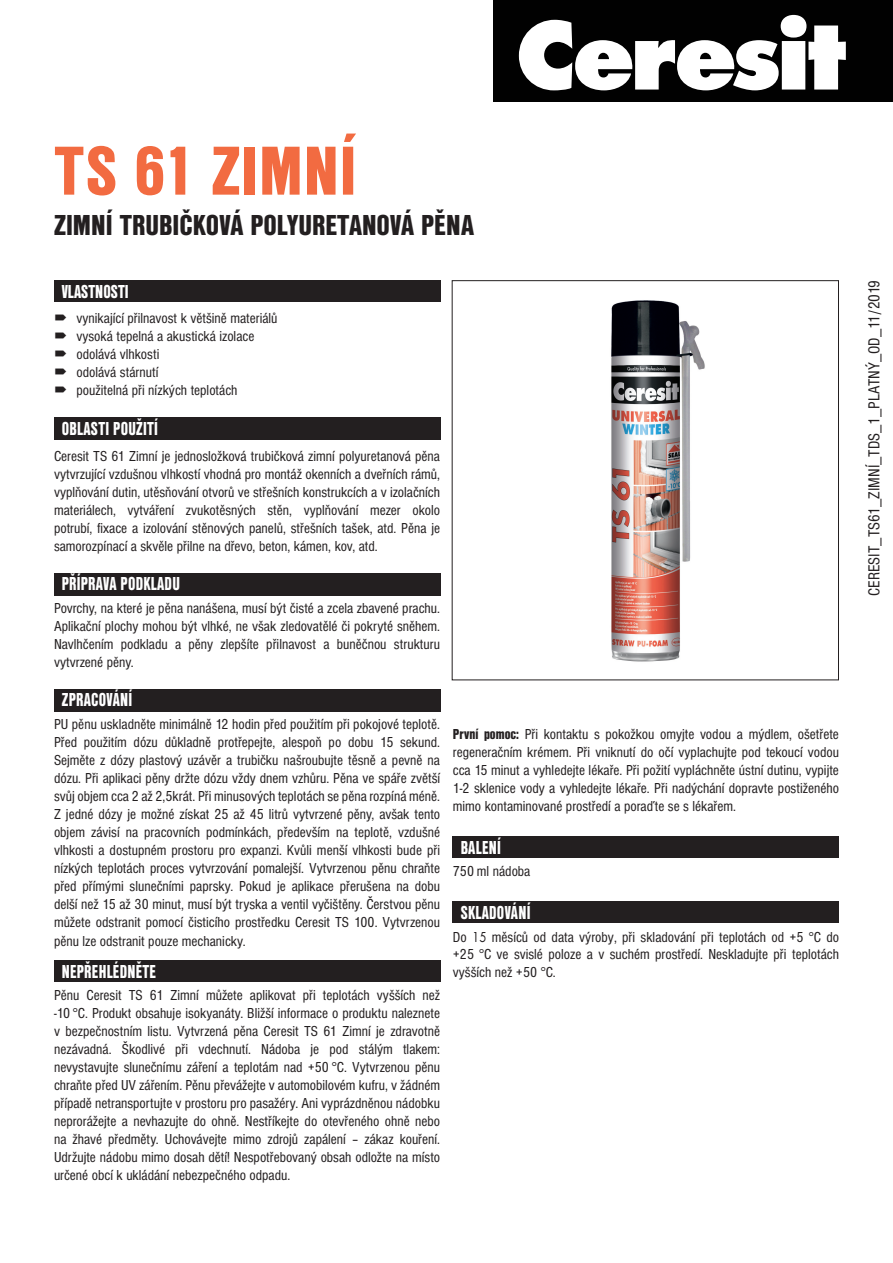
<style>
.page{position:relative;width:893px;height:1263px;background:#fff}
.page>*{position:absolute;margin:0;border:0;box-sizing:border-box;transform-origin:0 0}
.t1{font:71.85px "Nimbus Sans DOT Blac Cond";letter-spacing:.015em;color:#f26b41}
.t2{font:30px "Nimbus Sans DOT Blac Cond";color:#231f20}
.t3{font:19.5px "Nimbus Sans DOT Blac Cond";letter-spacing:.015em;color:#fff;scale:.85 1}
.t4{font:condensed 16.5px "Nimbus Sans DOT";color:#231f20}
.t5{font:condensed 15px/18px "Nimbus Sans DOT";color:#231f20;text-align:justify}
.s1{font-family:"Nimbus Sans DOT Blac Cond";font-stretch:normal}
.s2{font-family:"Futura TOT";font-stretch:normal}
</style>
<div class="page">
<div style="left:493px;top:0;width:400px;height:102px;background:#010101"></div>
<svg style="left:519px;top:15px;width:327px;height:75px"></svg>
<div style="left:54px;top:280px;width:386px;height:22px;background:#231f20"></div>
<div style="left:54px;top:417px;width:386px;height:23px;background:#231f20"></div>
<div style="left:54px;top:573px;width:386px;height:22px;background:#231f20"></div>
<div style="left:54px;top:689px;width:386px;height:22px;background:#231f20"></div>
<div style="left:54px;top:960px;width:386px;height:22px;background:#231f20"></div>
<div style="left:453px;top:836px;width:386px;height:22px;background:#231f20"></div>
<div style="left:453px;top:901px;width:386px;height:22px;background:#231f20"></div>
<div style="left:452px;top:280px;width:387px;height:400px;border:1px solid #231f20"></div>
<img style="left:611px;top:300px;width:94px;height:362px">
<h1 class="t1" style="left:55px;top:130px;width:303px">TS 61 ZIMNÍ</h1>
<h2 class="t2" style="left:54px;top:208px;width:421px">ZIMNÍ TRUBIČKOVÁ POLYURETANOVÁ PĚNA</h2>
<h3 class="t3" style="left:62px;top:280px;width:80px">VLASTNOSTI</h3>
<p class="t5" style="left:77px;top:309px;width:203px;text-align:left">vynikající přilnavost k většině materiálů vysoká tepelná a akustická izolace odolává vlhkosti<br>odolává stárnutí<br>použitelná při nízkých teplotách</p>
<h3 class="t3" style="left:62px;top:417px;width:115px">OBLASTI POUŽITÍ</h3>
<p class="t5" style="left:54px;top:447px;width:388px">Ceresit TS 61 Zimní je jednosložková trubičková zimní polyuretanová pěna vytvrzující vzdušnou vlhkostí vhodná pro montáž okenních a dveřních rámů, vyplňování dutin, utěsňování otvorů ve střešních konstrukcích a v izolačních materiálech, vytváření zvukotěsných stěn, vyplňování mezer okolo potrubí, fixace a izolování stěnových panelů, střešních tašek, atd. Pěna je samorozpínací a skvěle přilne na dřevo, beton, kámen, kov, atd.</p>
<h3 class="t3" style="left:62px;top:573px;width:140px">PŘÍPRAVA PODKLADU</h3>
<p class="t5" style="left:54px;top:600px;width:388px">Povrchy, na které je pěna nanášena, musí být čisté a zcela zbavené prachu.<br>Aplikační plochy mohou být vlhké, ne však zledovatělé či pokryté sněhem.<br>Navlhčením podkladu a pěny zlepšíte přilnavost a buněčnou strukturu vytvrzené pěny.</p>
<h3 class="t3" style="left:62px;top:689px;width:84px">ZPRACOVÁNÍ</h3>
<p class="t5" style="left:54px;top:716px;width:388px">PU pěnu uskladněte minimálně 12 hodin před použitím při pokojové teplotě.<br>Před použitím dózu důkladně protřepejte, alespoň po dobu 15 sekund.<br>Sejměte z dózy plastový uzávěr a trubičku našroubujte těsně a pevně na dózu. Při aplikaci pěny držte dózu vždy dnem vzhůru. Pěna ve spáře zvětší svůj objem cca 2 až 2,5krát. Při minusových teplotách se pěna rozpíná méně.<br>Z jedné dózy je možné získat 25 až 45 litrů vytvrzené pěny, avšak tento objem závisí na pracovních podmínkách, především na teplotě, vzdušné vlhkosti a dostupném prostoru pro expanzi. Kvůli menší vlhkosti bude při nízkých teplotách proces vytvrzování pomalejší. Vytvrzenou pěnu chraňte před přímými slunečními paprsky. Pokud je aplikace přerušena na dobu delší než 15 až 30 minut, musí být tryska a ventil vyčištěny. Čerstvou pěnu můžete odstranit pomocí čisticího prostředku Ceresit TS 100. Vytvrzenou pěnu lze odstranit pouze mechanicky.</p>
<h3 class="t3" style="left:62px;top:960px;width:112px">NEPŘEHLÉDNĚTE</h3>
<p class="t5" style="left:54px;top:986px;width:388px">Pěnu Ceresit TS 61 Zimní můžete aplikovat při teplotách vyšších než -10 °C. Produkt obsahuje isokyanáty. Bližší informace o produktu naleznete v bezpečnostním listu. Vytvrzená pěna Ceresit TS 61 Zimní je zdravotně nezávadná. Škodlivé při vdechnutí. Nádoba je pod stálým tlakem: nevystavujte slunečnímu záření a teplotám nad +50 °C. Vytvrzenou pěnu chraňte před UV zářením. Pěnu převážejte v automobilovém kufru, v žádném případě netransportujte v prostoru pro pasažéry. Ani vyprázdněnou nádobku neprorážejte a nevhazujte do ohně. Nestříkejte do otevřeného ohně nebo na žhavé předměty. Uchovávejte mimo zdrojů zapálení – zákaz kouření.<br>Udržujte nádobu mimo dosah dětí! Nespotřebovaný obsah odložte na místo určené obcí k ukládání nebezpečného odpadu.</p>
<p class="t5" style="left:453px;top:725px;width:388px"><span class="s1">První pomoc:</span> Při kontaktu s pokožkou omyjte vodou a mýdlem, ošetřete regeneračním krémem. Při vniknutí do očí vyplachujte pod tekoucí vodou cca 15 minut a vyhledejte lékaře. Při požití vypláchněte ústní dutinu, vypijte 1-2 sklenice vody a vyhledejte lékaře. Při nadýchání dopravte postiženého mimo kontaminované prostředí a poraďte se s lékařem.</p>
<h3 class="t3" style="left:461px;top:836px;width:49px">BALENÍ</h3>
<p class="t5" style="left:453px;top:863px;width:79px">750 ml nádoba</p>
<h3 class="t3" style="left:461px;top:901px;width:84px">SKLADOVÁNÍ</h3>
<p class="t5" style="left:453px;top:928px;width:388px">Do <span class="s2">15</span> měsíců od data výroby, při skladování při teplotách od +5 °C do +25 °C ve svislé poloze a v suchém prostředí. Neskladujte při teplotách vyšších než +50 °C.</p>
<p class="t4" style="left:865px;top:596px;width:317px;rotate:-90deg">CERESIT_TS61_ZIMNÍ_TDS_1_PLATNÝ_OD_11/2019</p>
</div>
